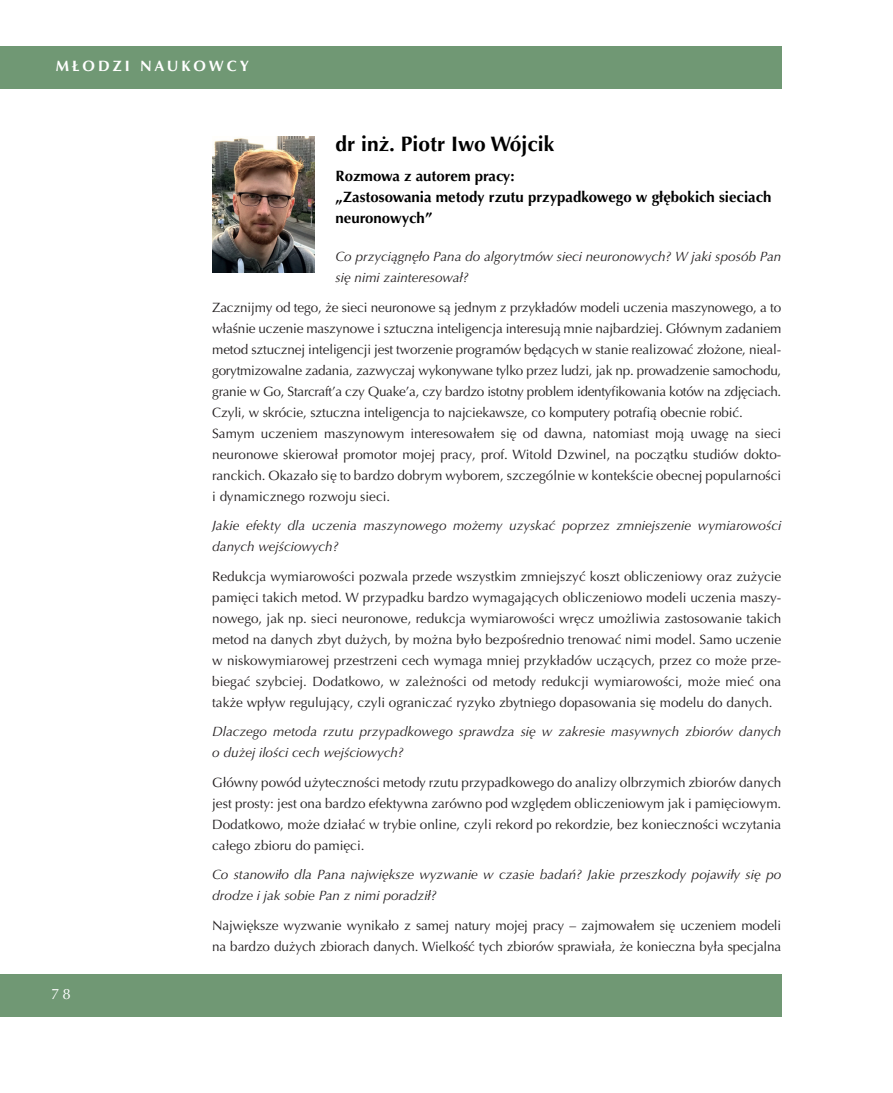
<style>
.page{position:relative;width:893px;height:1093px;background:#fff}
.page>*{position:absolute;margin:0;border:0;box-sizing:border-box;transform-origin:0 0}
.t1{font:700 21px "Optima LT Pro";color:#000}
.t2{font:700 15px/21px "Optima LT Pro";color:#000}
.t3{font:700 15px "Optima LT Pro";letter-spacing:.2em;color:#fff}
.t4{font:15px "Optima LT Pro";color:#fff}
.t5{font:13.5px/21px "Optima LT Pro";letter-spacing:-.01em;color:#231f20}
.t6{font:italic 13.5px/21px "Optima LT Pro";color:#231f20}
</style>
<div class="page">
<div style="left:0;top:974px;width:781px;height:42px;background:#709874"></div>
<div style="left:0;top:47px;width:781px;height:42px;background:#709874"></div>
<img style="left:212px;top:136px;width:102px;height:136px">
<p class="t3" style="left:56px;top:60px;width:195px">MŁODZI NAUKOWCY</p>
<p class="t4" style="left:51px;top:987px;width:21px">78</p>
<h1 class="t1" style="left:336px;top:136px;width:220px">dr inż. Piotr Iwo Wójcik</h1>
<p class="t2" style="left:336px;top:167px;width:437px">Rozmowa z autorem pracy:<br>„Zastosowania metody rzutu przypadkowego w głębokich sieciach neuronowych”</p>
<p class="t6" style="left:336px;top:247px;width:447px">Co przyciągnęło Pana do algorytmów sieci neuronowych? W jaki sposób Pan się nimi zainteresował?</p>
<p class="t5" style="left:212px;top:298px;width:571px">Zacznijmy od tego, że sieci neuronowe są jednym z przykładów modeli uczenia maszynowego, a to właśnie uczenie maszynowe i sztuczna inteligencja interesują mnie najbardziej. Głównym zadaniem metod sztucznej inteligencji jest tworzenie programów będących w stanie realizować złożone, nieal&shy;gorytmizowalne zadania, zazwyczaj wykonywane tylko przez ludzi, jak np. prowadzenie samochodu, granie w Go, Starcraft’a czy Quake’a, czy bardzo istotny problem identyfikowania kotów na zdjęciach.<br>Czyli, w skrócie, sztuczna inteligencja to najciekawsze, co komputery potrafią obecnie robić.<br>Samym uczeniem maszynowym interesowałem się od dawna, natomiast moją uwagę na sieci neuronowe skierował promotor mojej pracy, prof. Witold Dzwinel, na początku studiów dokto&shy;ranckich. Okazało się to bardzo dobrym wyborem, szczególnie w kontekście obecnej popularności i dynamicznego rozwoju sieci.</p>
<p class="t6" style="left:212px;top:516px;width:571px">Jakie efekty dla uczenia maszynowego możemy uzyskać poprzez zmniejszenie wymiarowości danych wejściowych?</p>
<p class="t5" style="left:212px;top:567px;width:571px;text-align:justify">Redukcja wymiarowości pozwala przede wszystkim zmniejszyć koszt obliczeniowy oraz zużycie pamięci takich metod. W przypadku bardzo wymagających obliczeniowo modeli uczenia maszy&shy;nowego, jak np. sieci neuronowe, redukcja wymiarowości wręcz umożliwia zastosowanie takich metod na danych zbyt dużych, by można było bezpośrednio trenować nimi model. Samo uczenie w niskowymiarowej przestrzeni cech wymaga mniej przykładów uczących, przez co może prze&shy;biegać szybciej. Dodatkowo, w zależności od metody redukcji wymiarowości, może mieć ona także wpływ regulujący, czyli ograniczać ryzyko zbytniego dopasowania się modelu do danych.</p>
<p class="t6" style="left:212px;top:722px;width:571px">Dlaczego metoda rzutu przypadkowego sprawdza się w zakresie masywnych zbiorów danych o dużej ilości cech wejściowych?</p>
<p class="t5" style="left:212px;top:773px;width:571px;text-align:justify">Główny powód użyteczności metody rzutu przypadkowego do analizy olbrzymich zbiorów danych jest prosty: jest ona bardzo efektywna zarówno pod względem obliczeniowym jak i pamięciowym.<br>Dodatkowo, może działać w trybie online, czyli rekord po rekordzie, bez konieczności wczytania całego zbioru do pamięci.</p>
<p class="t6" style="left:212px;top:865px;width:571px">Co stanowiło dla Pana największe wyzwanie w czasie badań? Jakie przeszkody pojawiły się po drodze i jak sobie Pan z nimi poradził?</p>
<p class="t5" style="left:212px;top:916px;width:571px">Największe wyzwanie wynikało z samej natury mojej pracy – zajmowałem się uczeniem modeli na bardzo dużych zbiorach danych. Wielkość tych zbiorów sprawiała, że konieczna była specjalna</p>
</div>
